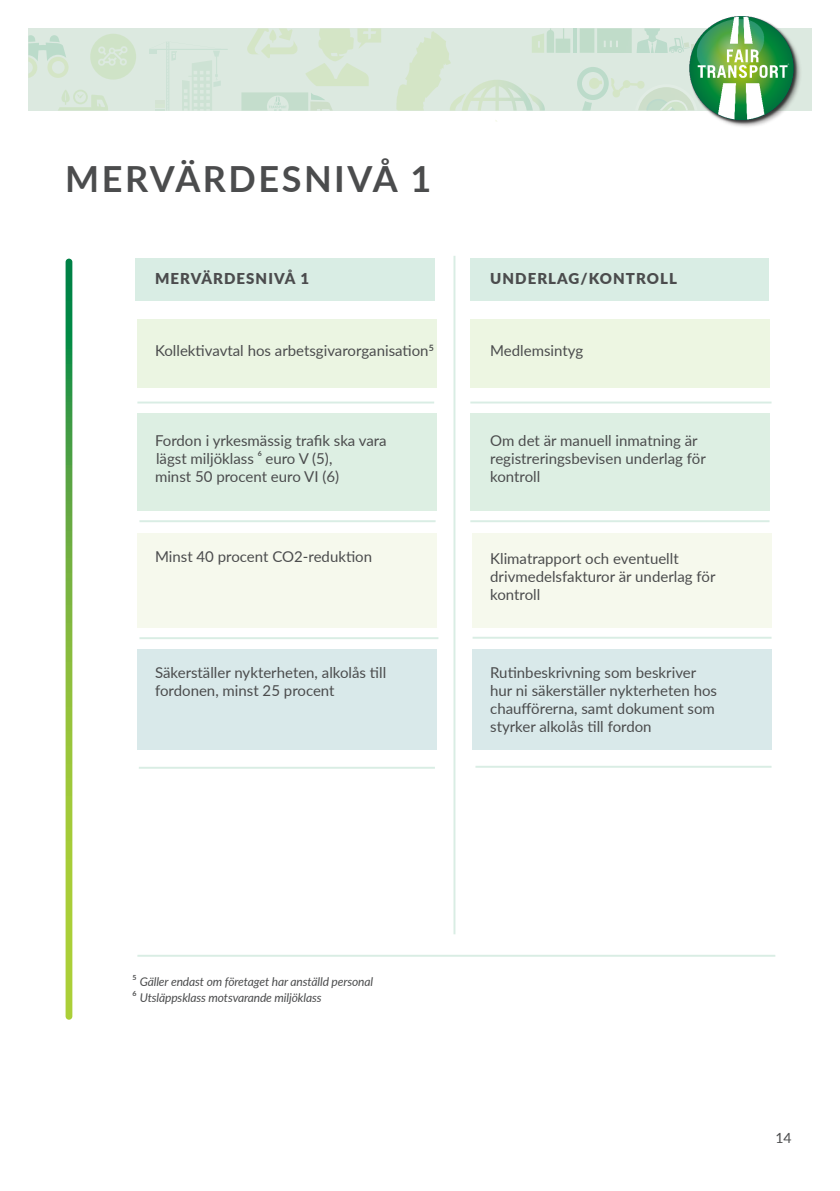
<style>
.page{position:relative;width:840px;height:1191px;background:#fff}
.page>*{position:absolute;margin:0;border:0;box-sizing:border-box;transform-origin:0 0}
.t1{font:700 36px "Lato";letter-spacing:.07em;color:#4b4c4d}
.t2{font:15px/18px "Lato";color:#4b4c4d}
.t3{font:900 15px "Lato";letter-spacing:.07em;color:#4b4c4d}
.t4{font:14px "Lato";color:#4b4c4d}
.t5{font:italic 12px "Lato";letter-spacing:-.01em;color:#4b4c4d}
.t6{font:700 7px "Lato";color:#4b4c4d}
</style>
<div class="page">
<div style="left:472px;top:649px;width:299px;height:101px;background:#d9e9ea"></div>
<div style="left:137px;top:649px;width:299px;height:101px;background:#d9e9ea"></div>
<div style="left:472px;top:533px;width:299px;height:94px;background:#f6f9ed"></div>
<div style="left:137px;top:533px;width:299px;height:94px;background:#f6f9ed"></div>
<div style="left:470px;top:413px;width:299px;height:98px;background:#ddefe3"></div>
<div style="left:137px;top:413px;width:299px;height:98px;background:#ddefe3"></div>
<div style="left:137px;top:319px;width:299px;height:69px;background:#ebf5e2"></div>
<div style="left:28px;top:28px;width:783px;height:83px;background:#dce9e0"></div>
<svg style="left:90px;top:34px;width:46px;height:46px"></svg>
<svg style="left:28px;top:35px;width:41px;height:43px"></svg>
<svg style="left:241px;top:92px;width:62px;height:19px"></svg>
<svg style="left:247px;top:28px;width:50px;height:30px"></svg>
<svg style="left:58px;top:90px;width:50px;height:21px"></svg>
<svg style="left:149px;top:42px;width:79px;height:69px"></svg>
<div style="left:303px;top:0;width:536px;height:508px;background:#fff;opacity:.69"></div>
<img style="left:680px;top:7px;width:123px;height:119px">
<svg style="left:396px;top:28px;width:174px;height:83px"></svg>
<div style="left:135px;top:259px;width:299px;height:42px;background:#d9ede4"></div>
<hr style="left:453px;top:256px;width:2px;height:678px;background:#008c4f">
<div style="left:470px;top:259px;width:298px;height:42px;background:#d9ede4"></div>
<hr style="left:139px;top:520px;width:296px;height:2px;background:#008c4f">
<hr style="left:470px;top:401px;width:301px;height:2px;background:#008c4f">
<hr style="left:137px;top:401px;width:297px;height:2px;background:#008c4f">
<hr style="left:139px;top:637px;width:299px;height:2px;background:#008c4f">
<hr style="left:137px;top:954px;width:638px;height:2px;background:#008c4f">
<hr style="left:470px;top:520px;width:299px;height:2px;background:#008c4f">
<hr style="left:472px;top:637px;width:299px;height:2px;background:#008c4f">
<svg style="left:66px;top:259px;width:6px;height:760px;background:#71b33e"></svg>
<hr style="left:475px;top:765px;width:296px;height:2px;background:#008c4f">
<hr style="left:139px;top:766px;width:295px;height:2px;background:#008c4f">
<p class="t1" style="left:65px;top:152px;width:367px">MERVÄRDESNIVÅ 1</p>
<p class="t3" style="left:155px;top:267px;width:156px">MERVÄRDESNIVÅ 1</p>
<p class="t2" style="left:155px;top:341px;width:280px">Kollektivavtal hos arbetsgivarorganisation<sup>5</sup></p>
<p class="t2" style="left:155px;top:431px;width:233px">Fordon i yrkesmässig trafik ska vara lägst miljöklass</p>
<p class="t6" style="left:257px;top:448px;width:6px">6</p>
<p class="t2" style="left:155px;top:449px;width:185px;text-indent:110px">euro V (5), minst 50 procent euro VI (6)</p>
<p class="t2" style="left:155px;top:547px;width:218px">Minst 40 procent CO2-reduktion</p>
<p class="t2" style="left:155px;top:663px;width:233px">Säkerställer nykterheten, alkolås till fordonen, minst 25 procent</p>
<p class="t3" style="left:490px;top:267px;width:188px">UNDERLAG/KONTROLL</p>
<p class="t2" style="left:490px;top:341px;width:94px">Medlemsintyg</p>
<p class="t2" style="left:490px;top:431px;width:209px">Om det är manuell inmatning är</p>
<p class="t2" style="left:490px;top:449px;width:217px">registreringsbevisen underlag för kontroll</p>
<p class="t2" style="left:490px;top:549px;width:190px">Klimatrapport och eventuellt</p>
<p class="t2" style="left:490px;top:567px;width:227px">drivmedelsfakturor är underlag för kontroll</p>
<p class="t2" style="left:490px;top:663px;width:228px">Rutinbeskrivning som beskriver hur ni säkerställer nykterheten hos</p>
<p class="t2" style="left:490px;top:699px;width:226px">chaufförerna, samt dokument som styrker alkolås till fordon</p>
<p class="t5" style="left:132px;top:972px;width:242px"><sup>5</sup> Gäller endast om företaget har anställd personal</p>
<p class="t6" style="left:132px;top:988px;width:6px">6</p>
<p class="t5" style="left:140px;top:988px;width:183px">Utsläppsklass motsvarande miljöklass</p>
<p class="t4" style="left:775px;top:1127px;width:18px">14</p>
</div>
